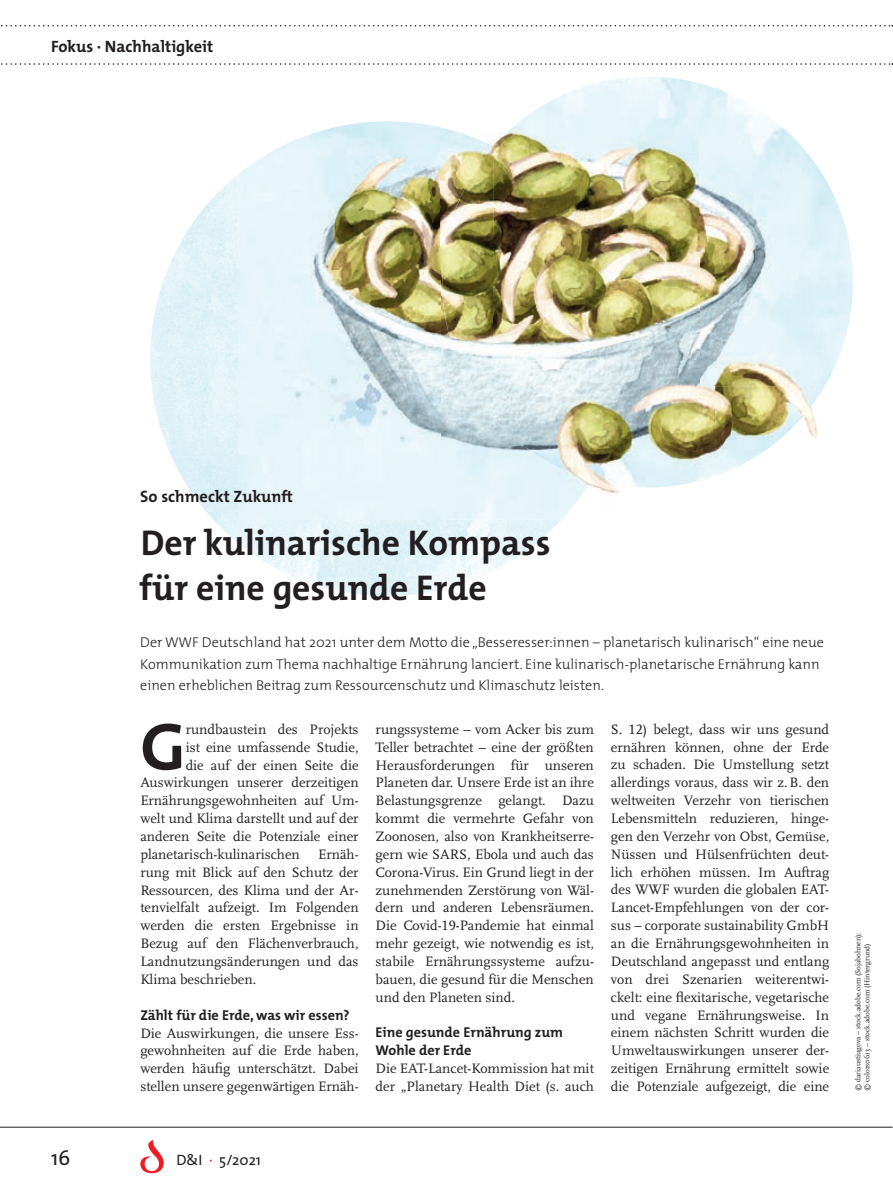
<style>
.page{position:relative;width:893px;height:1191px;background:#fff}
.page>*{position:absolute;margin:0;border:0;box-sizing:border-box;transform-origin:0 0}
.t1{font:700 67.2px "The Mix";color:#231f20}
.t2{font:700 36px/45px "The Mix";color:#231f20}
.t3{font:21px "The Mix";color:#231f20}
.t4{font:700 16.5px "The Mix";color:#231f20}
.t5{font:15px "The Mix";color:#231f20}
.t6{font:14.25px/17.9px "Scala";color:#231f20;text-align:justify}
.t7{font:300 14.25px/21px "The Mix";color:#231f20}
.t8{font:700 14.25px/17.9px "The Mix";color:#231f20}
.t9{font:7.5px/9px "Scala";color:#231f20}
.s1{font-family:"Scala Caps"}
.s2{color:#ee1d23}
</style>
<div class="page">
<img style="left:150px;top:179px;width:249px;height:417px">
<img style="left:598px;top:77px;width:99px;height:6px">
<img style="left:804px;top:418px;width:14px;height:20px">
<img style="left:591px;top:487px;width:66px;height:8px">
<img style="left:238px;top:121px;width:202px;height:398px">
<img style="left:440px;top:127px;width:53px;height:44px">
<img style="left:440px;top:171px;width:50px;height:348px">
<img style="left:541px;top:487px;width:46px;height:32px">
<img style="left:493px;top:83px;width:309px;height:404px">
<img style="left:442px;top:146px;width:52px;height:272px">
<img style="left:802px;top:147px;width:51px;height:271px">
<svg style="left:1px;top:25px;width:892px;height:1px"></svg>
<svg style="left:1px;top:63px;width:892px;height:2px"></svg>
<hr style="left:0;top:1126px;width:892px;height:1px;background:#231f20">
<svg style="left:140px;top:1140px;width:24px;height:33px"></svg>
<p class="t4" style="left:51px;top:32px;width:164px">Fokus · Nachhaltigkeit</p>
<h3 class="t3" style="left:51px;top:1140px;width:21px">16</h3>
<p class="t4" style="left:140px;top:482px;width:154px">So schmeckt Zukunft</p>
<h2 class="t2" style="left:140px;top:520px;width:412px">Der kulinarische Kompass für eine gesunde Erde</h2>
<p class="t7" style="left:140px;top:631px;width:685px">Der WWF Deutschland hat 2021 unter dem Motto die „Besseresser:innen – planetarisch kulinarisch“ eine neue<br>Kommunikation zum Thema nachhaltige Ernährung lanciert. Eine kulinarisch-planetarische Ernährung kann einen erheblichen Beitrag zum Ressourcenschutz und Klimaschutz leisten.</p>
<h1 class="t1" style="left:140px;top:690px;width:47px">G</h1>
<p class="t6" style="left:186px;top:720px;width:174px">rundbaustein des Projekts</p>
<p class="t6" style="left:186px;top:738px;width:174px">ist eine umfassende Studie,</p>
<p class="t6" style="left:186px;top:756px;width:174px">die auf der einen Seite die</p>
<p class="t6" style="left:140px;top:774px;width:220px">Auswirkungen unserer derzeitigen</p>
<p class="t6" style="left:140px;top:792px;width:220px">Ernährungsgewohnheiten auf Um-</p>
<p class="t6" style="left:140px;top:810px;width:220px">welt und Klima darstellt und auf der</p>
<p class="t6" style="left:140px;top:827px;width:220px">anderen Seite die Potenziale einer</p>
<p class="t6" style="left:140px;top:845px;width:161px">planetarisch-kulinarischen</p>
<p class="t6" style="left:140px;top:845px;width:220px;text-indent:178px">Ernäh&shy;rung mit Blick auf den Schutz der Ressourcen, des Klima und der Ar&shy;tenvielfalt aufzeigt. Im Folgenden werden die ersten Ergebnisse in Bezug auf den Flächenverbrauch, Landnutzungsänderungen und das Klima beschrieben.</p>
<p class="t8" style="left:140px;top:1005px;width:211px">Zählt für die Erde, was wir essen?</p>
<p class="t6" style="left:140px;top:1024px;width:220px">Die Auswirkungen, die unsere Ess&shy;gewohnheiten auf die Erde haben, werden häufig unterschätzt. Dabei stellen unsere gegenwärtigen Ernäh-</p>
<p class="t6" style="left:376px;top:720px;width:220px">rungssysteme – vom Acker bis zum Teller betrachtet – eine der größten Herausforderungen für unseren Planeten dar. Unsere Erde ist an ihre Belastungsgrenze gelangt. Dazu kommt die vermehrte Gefahr von Zoonosen, also von Krankheitserre&shy;gern wie SARS, Ebola und auch das Corona-Virus. Ein Grund liegt in der zunehmenden Zerstörung von Wäl&shy;dern und anderen Lebensräumen.<br>Die Covid-<span class="s1">19</span>-Pandemie hat einmal mehr gezeigt, wie notwendig es ist, stabile Ernährungssysteme aufzu&shy;bauen, die gesund für die Menschen und den Planeten sind.</p>
<p class="t8" style="left:376px;top:1023px;width:189px">Eine gesunde Ernährung zum<br>Wohle der Erde</p>
<p class="t6" style="left:376px;top:1059px;width:220px">Die EAT-Lancet-Kommission hat mit der „Planetary Health Diet (s. auch</p>
<p class="t6" style="left:611px;top:720px;width:220px">S. <span class="s1">12</span>) belegt, dass wir uns gesund ernähren können, ohne der Erde zu schaden. Die Umstellung setzt allerdings voraus, dass wir z. B. den weltweiten Verzehr von tierischen Lebensmitteln reduzieren, hinge&shy;gen den Verzehr von Obst, Gemüse, Nüssen und Hülsenfrüchten deut&shy;lich erhöhen müssen. Im Auftrag des WWF wurden die globalen EAT-Lancet-Empfehlungen von der cor&shy;sus – corporate sustainability GmbH an die Ernährungsgewohnheiten in Deutschland angepasst und entlang von drei Szenarien weiterentwi&shy;ckelt: eine flexitarische, vegetarische und vegane Ernährungsweise. In einem nächsten Schritt wurden die Umweltauswirkungen unserer der&shy;zeitigen Ernährung ermittelt sowie die Potenziale aufgezeigt, die eine</p>
<p class="t5" style="left:176px;top:1147px;width:86px">D&amp;I <span class="s2">·</span> 5/2021</p>
<p class="t9" style="left:854px;top:1091px;width:160px;rotate:-90deg">© dariaustiugova – stock.adobe.com (Sojabohnen); © colors0613 – stock.adobe.com (Hintergrund)</p>
</div>
